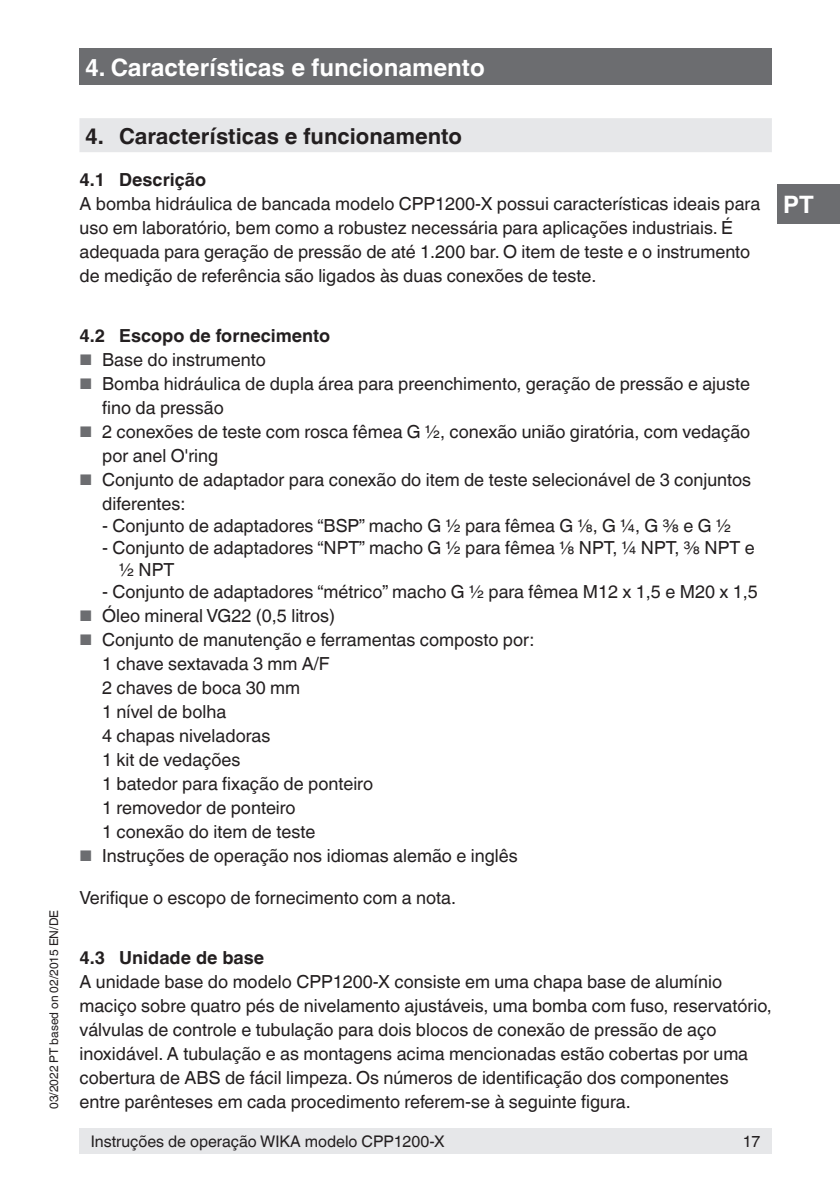
<style>
.page{position:relative;width:840px;height:1191px;background:#fff}
.page>*{position:absolute;margin:0;border:0;box-sizing:border-box;transform-origin:0 0}
.OI-Kopf{font:700 24px "Helvetica World";color:#fff}
.t1{font:700 22px "Helvetica World";color:#231f20}
.Running_text{font:18px/24px "Helvetica World";color:#231f20}
.Running_text_4mm{font:18px/22px "Helvetica World";color:#231f20}
.t2{font:700 18px "Helvetica World";color:#231f20}
.t3{font:16px "Helvetica World";color:#231f20}
.t4{font:12px "Helvetica World";color:#231f20}
.s1{font-size:15.4px;color:#6c6d70}
</style>
<div class="page">
<div style="left:79px;top:1128px;width:692px;height:26px;background:#e6e7e9"></div>
<div style="left:79px;top:48px;width:692px;height:37px;background:#6c6d70"></div>
<div style="left:777px;top:185px;width:62px;height:39px;background:#6c6d70"></div>
<div style="left:79px;top:118px;width:692px;height:34px;background:#e6e7e9"></div>
<p class="t4" style="left:47px;top:1109px;width:200px;rotate:-90deg">03/2022 PT based on 02/2015 EN/DE</p>
<p class="OI-Kopf" style="left:85px;top:53px;width:401px">4. Características e funcionamento</p>
<p class="t1" style="left:85px;top:123px;width:378px">4. Características e funcionamento</p>
<p class="t2" style="left:79px;top:169px;width:128px">4.1 Descrição</p>
<p class="Running_text" style="left:79px;top:191px;width:682px">A bomba hidráulica de bancada modelo CPP1200-X possui características ideais para uso em laboratório, bem como a robustez necessária para aplicações industriais. É adequada para geração de pressão de até 1.200 bar. O item de teste e o instrumento de medição de referência são ligados às duas conexões de teste.</p>
<p class="t2" style="left:79px;top:325px;width:252px">4.2 Escopo de fornecimento</p>
<p class="Running_text" style="left:79px;top:347px;width:188px"><span class="s1">■</span> Base do instrumento</p>
<p class="Running_text" style="left:102px;top:371px;width:649px;text-indent:-23px"><span class="s1">■</span> Bomba hidráulica de dupla área para preenchimento, geração de pressão e ajuste fino da pressão</p>
<p class="Running_text" style="left:102px;top:419px;width:649px;text-indent:-23px"><span class="s1">■</span> 2 conexões de teste com rosca fêmea G ½, conexão união giratória, com vedação por anel O'ring</p>
<p class="Running_text" style="left:102px;top:467px;width:650px;text-indent:-23px"><span class="s1">■</span> Conjunto de adaptador para conexão do item de teste selecionável de 3 conjuntos diferentes:</p>
<p class="Running_text_4mm" style="left:102px;top:514px;width:630px">- Conjunto de adaptadores “BSP” macho G ½ para fêmea G ⅛, G ¼, G ⅜ e G ½</p>
<p class="Running_text_4mm" style="left:119px;top:536px;width:636px;text-indent:-17px">- Conjunto de adaptadores “NPT” macho G ½ para fêmea ⅛ NPT, ¼ NPT, ⅜ NPT e ½ NPT</p>
<p class="Running_text_4mm" style="left:102px;top:580px;width:657px">- Conjunto de adaptadores “métrico” macho G ½ para fêmea M12 x 1,5 e M20 x 1,5</p>
<p class="Running_text" style="left:79px;top:603px;width:257px"><span class="s1">■</span> Óleo mineral VG22 (0,5 litros)</p>
<p class="Running_text" style="left:102px;top:627px;width:433px;text-indent:-23px"><span class="s1">■</span> Conjunto de manutenção e ferramentas composto por:<br>1 chave sextavada 3 mm A/F<br>2 chaves de boca 30 mm<br>1 nível de bolha<br>4 chapas niveladoras<br>1 kit de vedações<br>1 batedor para fixação de ponteiro<br>1 removedor de ponteiro<br>1 conexão do item de teste</p>
<p class="Running_text" style="left:79px;top:843px;width:439px"><span class="s1">■</span> Instruções de operação nos idiomas alemão e inglês</p>
<p class="Running_text" style="left:79px;top:885px;width:378px">Verifique o escopo de fornecimento com a nota.</p>
<h1 class="OI-Kopf" style="left:782px;top:191px;width:32px">PT</h1>
<p class="t2" style="left:79px;top:947px;width:186px">4.3 Unidade de base</p>
<p class="Running_text" style="left:79px;top:969px;width:693px">A unidade base do modelo CPP1200-X consiste em uma chapa base de alumínio maciço sobre quatro pés de nivelamento ajustáveis, uma bomba com fuso, reservatório, válvulas de controle e tubulação para dois blocos de conexão de pressão de aço inoxidável. A tubulação e as montagens acima mencionadas estão cobertas por uma cobertura de ABS de fácil limpeza. Os números de identificação dos componentes entre parênteses em cada procedimento referem-se à seguinte figura.</p>
<p class="t3" style="left:91px;top:1132px;width:355px">Instruções de operação WIKA modelo CPP1200-X</p>
<p class="t3" style="left:742px;top:1132px;width:19px">17</p>
</div>
